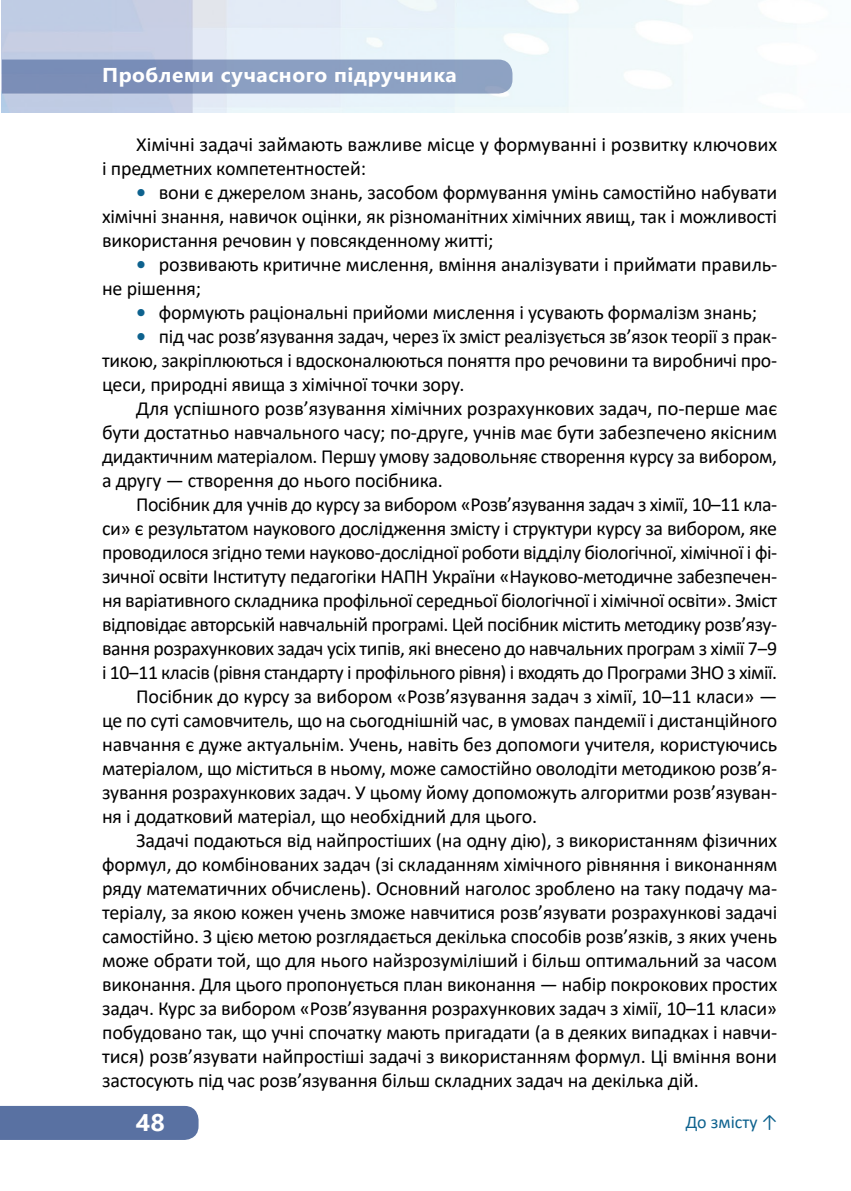
<style>
.page{position:relative;width:851px;height:1191px;background:#fff}
.page>*{position:absolute;margin:0;border:0;box-sizing:border-box;transform-origin:0 0}
.t1{font:700 24px "Segoe UI";color:#fff;scale:1.05 1}
.t2{font:20px/24px "Calibri";letter-spacing:-.01em;color:#000;text-align:justify}
.t3{font:700 20px "Segoe UI";letter-spacing:.025em;color:#fff;scale:1.05 1}
.t4{font:18px "Calibri";color:#0e628e}
.s1{font-weight:700;color:#0e628e}
</style>
<div class="page">
<svg style="left:2px;top:60px;width:510px;height:34px;background:#869abe"></svg>
<div style="left:0;top:1106px;width:198px;height:34px;background:#5971a2"></div>
<p class="t3" style="left:102px;top:56px;width:339px">Проблеми сучасного підручника</p>
<p class="t2" style="left:102px;top:132px;width:676px;text-indent:34px">Хімічні задачі займають важливе місце у формуванні і розвитку ключових і предметних компетентностей:</p>
<p class="t2" style="left:102px;top:180px;width:676px;text-indent:34px"><span class="s1">•</span> вони є джерелом знань, засобом формування умінь самостійно набувати хімічні знання, навичок оцінки, як різноманітних хімічних явищ, так і можливості використання речовин у повсякденному житті;</p>
<p class="t2" style="left:102px;top:252px;width:676px;text-indent:34px"><span class="s1">•</span> розвивають критичне мислення, вміння аналізувати і приймати правиль&shy;не рішення;</p>
<p class="t2" style="left:136px;top:300px;width:622px"><span class="s1">•</span> формують раціональні прийоми мислення і усувають формалізм знань;</p>
<p class="t2" style="left:102px;top:324px;width:676px;text-indent:34px"><span class="s1">•</span> під час розв’язування задач, через їх зміст реалізується зв’язок теорії з прак&shy;тикою, закріплюються і вдосконалюються поняття про речовини та виробничі про&shy;цеси, природні явища з хімічної точки зору.</p>
<p class="t2" style="left:102px;top:396px;width:676px;text-indent:34px">Для успішного розв’язування хімічних розрахункових задач, по-перше має бути достатньо навчального часу; по-друге, учнів має бути забезпечено якісним дидактичним матеріалом. Першу умову задовольняє створення курсу за вибором, а другу — створення до нього посібника.</p>
<p class="t2" style="left:136px;top:492px;width:642px">Посібник для учнів до курсу за вибором «Розв’язування задач з хімії, 10–11 кла-</p>
<p class="t2" style="left:102px;top:516px;width:676px">си» є результатом наукового дослідження змісту і структури курсу за вибором, яке</p>
<p class="t2" style="left:102px;top:540px;width:676px">проводилося згідно теми науково-дослідної роботи відділу біологічної, хімічної і фі-</p>
<p class="t2" style="left:102px;top:564px;width:676px">зичної освіти Інституту педагогіки НАПН України «Науково-методичне забезпечен-</p>
<p class="t2" style="left:102px;top:588px;width:676px">ня варіативного складника профільної середньої біологічної і хімічної освіти». Зміст</p>
<p class="t2" style="left:102px;top:612px;width:676px">відповідає авторській навчальній програмі. Цей посібник містить методику розв’язу-</p>
<p class="t2" style="left:102px;top:636px;width:676px">вання розрахункових задач усіх типів, які внесено до навчальних програм з хімії 7‒9</p>
<p class="t2" style="left:102px;top:660px;width:676px">і 10‒11 класів (рівня стандарту і профільного рівня) і входять до Програми ЗНО з хімії.</p>
<p class="t2" style="left:136px;top:684px;width:642px">Посібник до курсу за вибором «Розв’язування задач з хімії, 10–11 класи» —</p>
<p class="t2" style="left:102px;top:708px;width:676px">це по суті самовчитель, що на сьогоднішній час, в умовах пандемії і дистанційного</p>
<p class="t2" style="left:102px;top:732px;width:676px">навчання є дуже актуальнім. Учень, навіть без допомоги учителя, користуючись</p>
<p class="t2" style="left:102px;top:756px;width:676px">матеріалом, що міститься в ньому, може самостійно оволодіти методикою розв’я-</p>
<p class="t2" style="left:102px;top:780px;width:676px">зування розрахункових задач. У цьому йому допоможуть алгоритми розв’язуван-</p>
<p class="t2" style="left:102px;top:804px;width:436px">ня і додатковий матеріал, що необхідний для цього.</p>
<p class="t2" style="left:136px;top:828px;width:642px">Задачі подаються від найпростіших (на одну дію), з використанням фізичних</p>
<p class="t2" style="left:102px;top:852px;width:676px">формул, до комбінованих задач (зі складанням хімічного рівняння і виконанням</p>
<p class="t2" style="left:102px;top:876px;width:676px">ряду математичних обчислень). Основний наголос зроблено на таку подачу ма-</p>
<p class="t2" style="left:102px;top:900px;width:676px">теріалу, за якою кожен учень зможе навчитися розв’язувати розрахункові задачі</p>
<p class="t2" style="left:102px;top:924px;width:676px">самостійно. З цією метою розглядається декілька способів розв’язків, з яких учень</p>
<p class="t2" style="left:102px;top:948px;width:676px">може обрати той, що для нього найзрозуміліший і більш оптимальний за часом</p>
<p class="t2" style="left:102px;top:972px;width:676px">виконання. Для цього пропонується план виконання — набір покрокових простих</p>
<p class="t2" style="left:102px;top:996px;width:676px">задач. Курс за вибором «Розв’язування розрахункових задач з хімії, 10–11 класи»</p>
<p class="t2" style="left:102px;top:1020px;width:676px">побудовано так, що учні спочатку мають пригадати (а в деяких випадках і навчи-</p>
<p class="t2" style="left:102px;top:1044px;width:676px">тися) розв’язувати найпростіші задачі з використанням формул. Ці вміння вони</p>
<p class="t2" style="left:102px;top:1068px;width:598px">застосують під час розв’язування більш складних задач на декілька дій.</p>
<p class="t4" style="left:685px;top:1109px;width:94px">До змісту ↑</p>
<p class="t1" style="left:136px;top:1100px;width:29px">48</p>
</div>
